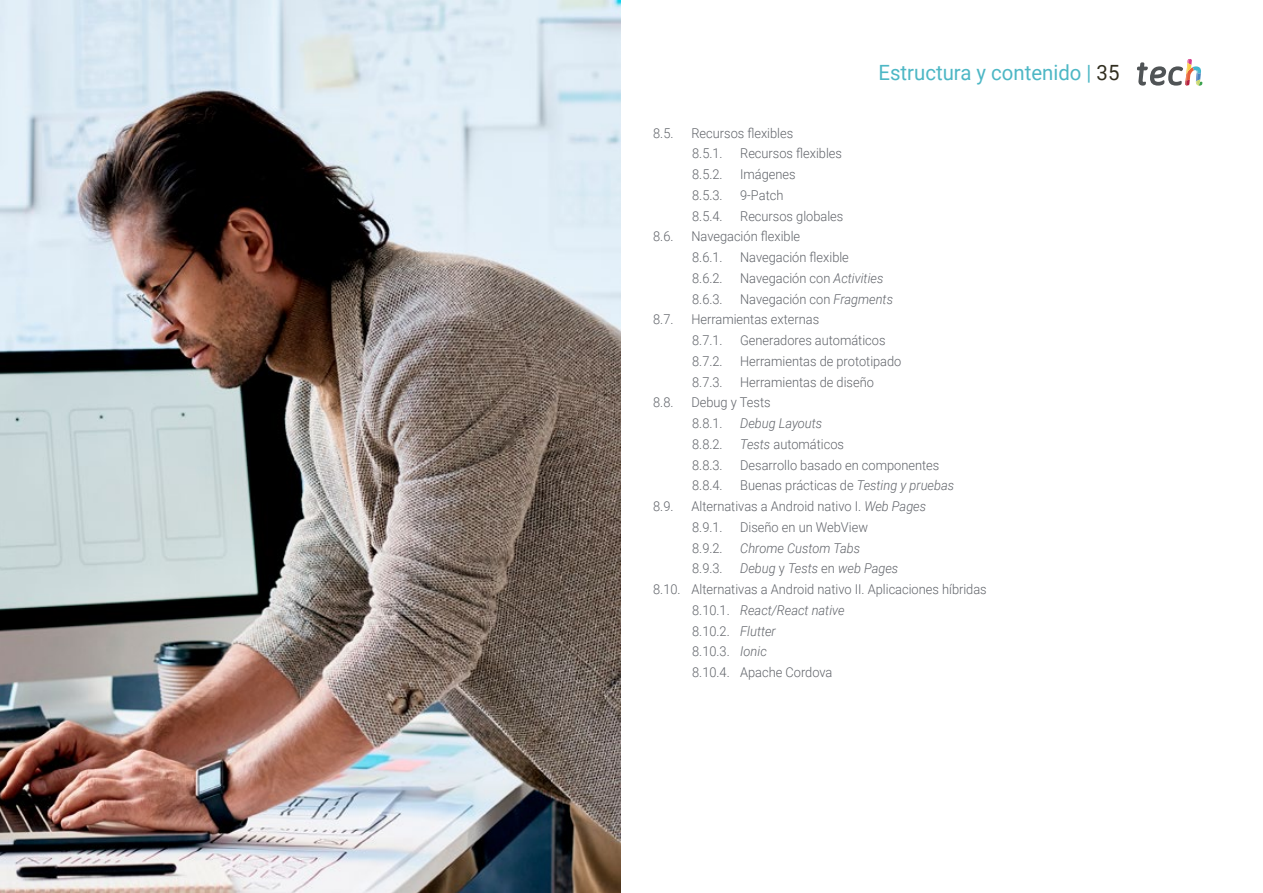
<style>
.page{position:relative;width:1263px;height:893px;background:#fff}
.page>*{position:absolute;margin:0;border:0;box-sizing:border-box;transform-origin:0 0}
.t1{font:21px "Roboto";color:#4db7c5}
.t2{font:300 13.5px/20.7px "Roboto";color:#61646a;scale:.95 1}
.t3{font:italic 300 13.5px "Roboto";color:#61646a;scale:.95 1}
.s1{color:#312e20}
.s2{font-style:italic}
.s3{font-style:normal}
</style>
<div class="page">
<img style="left:0;top:0;width:621px;height:893px">
<svg style="left:1137px;top:59px;width:65px;height:27px"></svg>
<p class="t2" style="left:653px;top:122px;width:23px">8.5.</p>
<p class="t2" style="left:691px;top:122px;width:109px">Recursos flexibles<br>8.5.1.</p>
<p class="t2" style="left:740px;top:143px;width:109px">Recursos flexibles</p>
<p class="t2" style="left:692px;top:164px;width:34px">8.5.2.</p>
<p class="t2" style="left:740px;top:164px;width:60px">Imágenes</p>
<p class="t2" style="left:692px;top:184px;width:34px">8.5.3.</p>
<p class="t2" style="left:740px;top:184px;width:47px">9-Patch</p>
<p class="t2" style="left:692px;top:205px;width:34px">8.5.4.</p>
<p class="t2" style="left:740px;top:205px;width:110px">Recursos globales</p>
<p class="t2" style="left:653px;top:226px;width:23px">8.6.</p>
<p class="t2" style="left:691px;top:226px;width:116px">Navegación flexible<br>8.6.1.</p>
<p class="t2" style="left:740px;top:247px;width:116px">Navegación flexible</p>
<h1 class="t1" style="left:878px;top:57px;width:242px">Estructura y contenido | <span class="s1">35</span></h1>
<p class="t2" style="left:692px;top:267px;width:34px">8.6.2.</p>
<p class="t2" style="left:740px;top:267px;width:152px">Navegación con <span class="s2">Activities</span></p>
<p class="t2" style="left:692px;top:288px;width:34px">8.6.3.</p>
<p class="t2" style="left:740px;top:288px;width:162px">Navegación con <span class="s2">Fragments</span></p>
<p class="t2" style="left:653px;top:309px;width:23px">8.7.</p>
<p class="t2" style="left:691px;top:309px;width:136px">Herramientas externas<br>8.7.1.</p>
<p class="t2" style="left:740px;top:330px;width:154px">Generadores automáticos</p>
<p class="t2" style="left:692px;top:350px;width:34px">8.7.2.</p>
<p class="t2" style="left:740px;top:350px;width:171px">Herramientas de prototipado</p>
<p class="t2" style="left:692px;top:371px;width:34px">8.7.3.</p>
<p class="t2" style="left:740px;top:371px;width:142px">Herramientas de diseño</p>
<p class="t2" style="left:653px;top:392px;width:23px">8.8.</p>
<p class="t2" style="left:691px;top:392px;width:85px">Debug y Tests<br>8.8.1.</p>
<p class="t3" style="left:740px;top:414px;width:88px">Debug Layouts</p>
<p class="t2" style="left:692px;top:433px;width:34px">8.8.2.</p>
<p class="t2" style="left:740px;top:433px;width:111px"><span class="s2">Tests</span> automáticos</p>
<p class="t2" style="left:692px;top:454px;width:34px">8.8.3.</p>
<p class="t2" style="left:740px;top:454px;width:211px">Desarrollo basado en componentes</p>
<p class="t2" style="left:692px;top:475px;width:34px">8.8.4.</p>
<p class="t2" style="left:740px;top:475px;width:227px">Buenas prácticas de <span class="s2">Testing y pruebas</span></p>
<p class="t2" style="left:653px;top:496px;width:23px">8.9.</p>
<p class="t2" style="left:691px;top:496px;width:249px">Alternativas a Android nativo I. <span class="s2">Web Pages<br></span>8.9.1.</p>
<p class="t2" style="left:740px;top:516px;width:136px">Diseño en un WebView</p>
<p class="t2" style="left:692px;top:537px;width:34px">8.9.2.</p>
<p class="t3" style="left:740px;top:538px;width:128px">Chrome Custom Tabs</p>
<p class="t2" style="left:692px;top:558px;width:34px">8.9.3.</p>
<p class="t3" style="left:740px;top:559px;width:168px">Debug <span class="s3">y</span> Tests <span class="s3">en</span> web Pages</p>
<p class="t2" style="left:653px;top:579px;width:353px">8.10. Alternativas a Android nativo II. Aplicaciones híbridas</p>
<p class="t3" style="left:692px;top:601px;width:162px"><span class="s3">8.10.1.</span> React/React native</p>
<p class="t2" style="left:692px;top:620px;width:90px">8.10.2. <span class="s2">Flutter</span></p>
<p class="t2" style="left:692px;top:641px;width:80px">8.10.3. <span class="s2">Ionic</span></p>
<p class="t2" style="left:692px;top:662px;width:149px">8.10.4. Apache Cordova</p>
</div>
